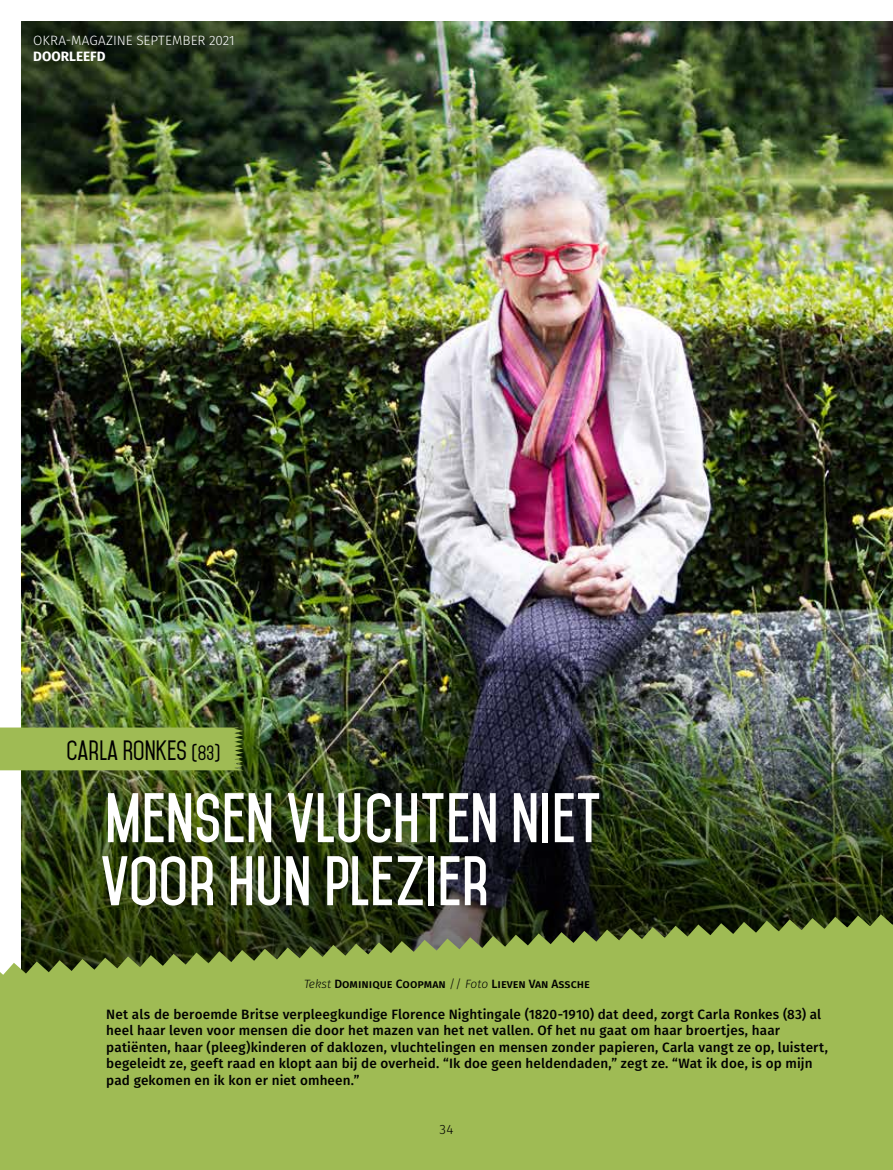
<style>
.page{position:relative;width:893px;height:1170px;background:#fff}
.page>*{position:absolute;margin:0;border:0;box-sizing:border-box;transform-origin:0 0}
.t1{font:700 60px/63px "Mohave";color:#fff}
.t2{font:600 24px "Mohave";color:#000;scale:.96 1}
.t3{font:500 13.5px/16.5px "Fira Sans";letter-spacing:.01em;color:#000}
.t4{font:300 13.5px "Fira Sans";letter-spacing:-.005em;color:#fff}
.t5{font:700 13.5px "Fira Sans";color:#fff}
.t6{font:300 13.5px "Fira Sans";color:#000}
.t7{font:500 12px "Fira Sans";color:#000}
.s1{font-size:18px}
.s2{font-weight:300;font-style:italic}
.s3{font-weight:300}
</style>
<div class="page">
<img style="left:21px;top:21px;width:872px;height:585px">
<img style="left:21px;top:606px;width:872px;height:308px">
<svg style="left:0;top:914px;width:893px;height:255px;fill:#9fbb54"></svg>
<div style="left:0;top:727px;width:244px;height:43px;background:#9fbb54"></div>
<p class="t4" style="left:33px;top:31px;width:203px">OKRA-MAGAZINE SEPTEMBER 2021</p>
<p class="t5" style="left:33px;top:47px;width:74px">DOORLEEFD</p>
<h2 class="t2" style="left:67px;top:735px;width:162px">CARLA RONKES <span class="s1">(83)</span></h2>
<h1 class="t1" style="left:101px;top:787px;width:502px">MENSEN VLUCHTEN NIET<br>VOOR HUN PLEZIER</h1>
<p class="t7" style="left:304px;top:974px;width:287px"><span class="s2">Tekst</span> Dominique Coopman <span class="s3">//</span> <span class="s2">Foto</span> Lieven Van Assche</p>
<p class="t3" style="left:106px;top:1005px;width:723px">Net als de beroemde Britse verpleegkundige Florence Nightingale (1820-1910) dat deed, zorgt Carla Ronkes (83) al heel haar leven voor mensen die door het mazen van het net vallen. Of het nu gaat om haar broertjes, haar patiënten, haar (pleeg)kinderen of daklozen, vluchtelingen en mensen zonder papieren, Carla vangt ze op, luistert, begeleidt ze, geeft raad en klopt aan bij de overheid. “Ik doe geen heldendaden,” zegt ze. “Wat ik doe, is op mijn pad gekomen en ik kon er niet omheen.”</p>
<p class="t6" style="left:440px;top:1120px;width:15px">34</p>
</div>
